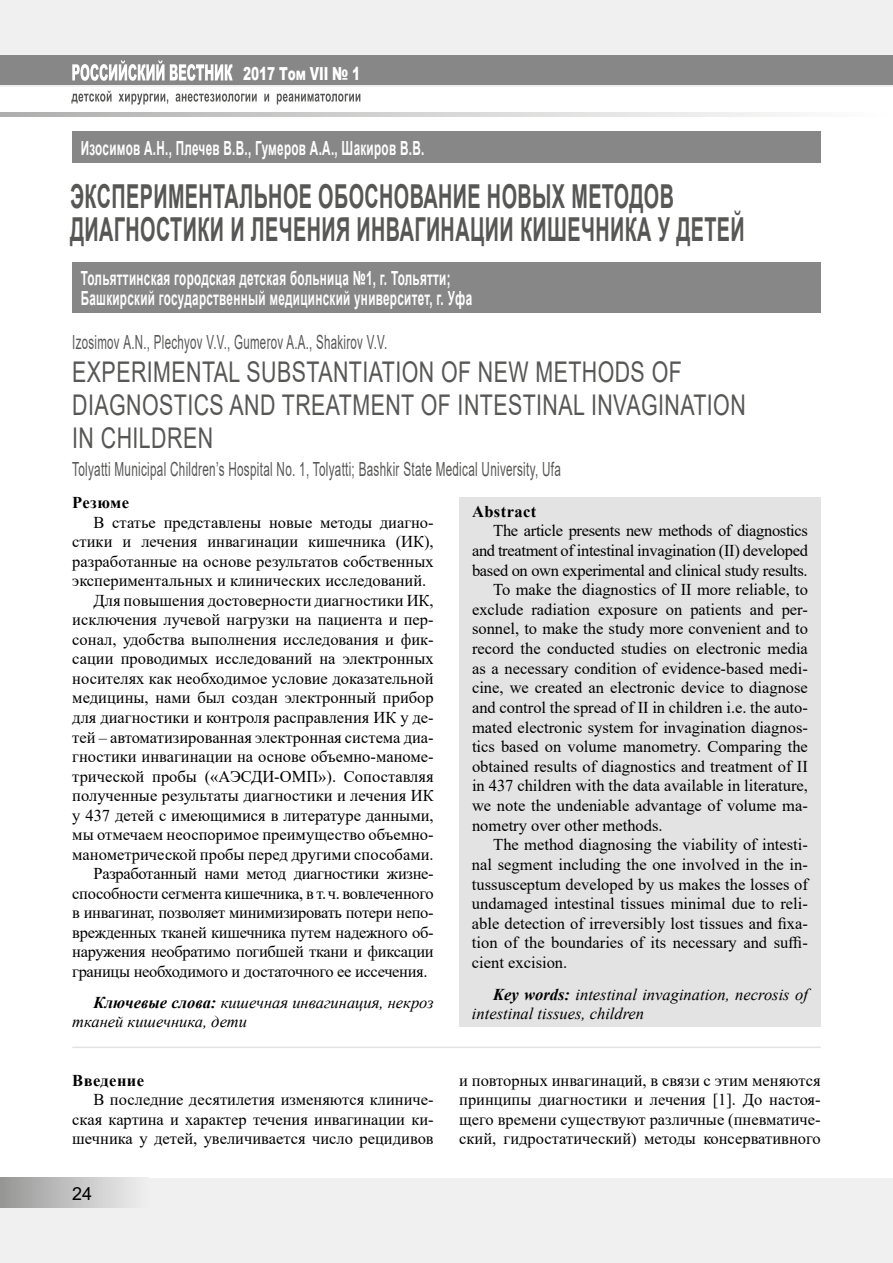
<style>
.page{position:relative;width:893px;height:1263px;background:#fff}
.page>*{position:absolute;margin:0;border:0;box-sizing:border-box;transform-origin:0 0}
.t1{font:700 33px/33px "Arial";letter-spacing:.02em;color:#575756;scale:.6 1}
.t2{font:28.5px/33px "Arial";letter-spacing:.02em;color:#575756;scale:.75 1}
.t3{font:700 19.5px/19.5px "Arial";letter-spacing:.025em;color:#fff;scale:.6 1}
.t4{font:19.5px "Arial";letter-spacing:.025em;color:#575756;scale:.6 1}
.t5{font:19.5px "Arial";letter-spacing:.025em;color:#575756;scale:.59 1}
.t6{font:900 18px "Arial";letter-spacing:-.005em;color:#fff;scale:.67 1}
.t7{font:18px "Arial";color:#000}
.t8{font:16.5px/19.5px "Times New Roman";color:#000;text-align:justify}
.t9{font:16.5px "Times New Roman";letter-spacing:-.02em;color:#000}
.t10{font:italic 16.5px/18.9px "Times New Roman";color:#000}
.t11{font:700 16.5px "Times New Roman";letter-spacing:.025em;color:#000}
.s1{font-weight:700}
</style>
<div class="page">
<div style="left:0;top:0;width:893px;height:87px;background:#f0f0f0"></div>
<div style="left:0;top:1178px;width:893px;height:85px;background:#f0f0f0"></div>
<div style="left:0;top:55px;width:893px;height:30px;background:#878787"></div>
<div style="left:0;top:1178px;width:149px;height:30px;background:linear-gradient(to right,#979696,#f1f1f1)"></div>
<svg style="left:0;top:113px;width:775px;height:4px;background:#d1d1d1"></svg>
<svg style="left:71px;top:91px;width:289px;height:14px"></svg>
<svg style="left:72px;top:60px;width:161px;height:21px"></svg>
<div style="left:459px;top:497px;width:362px;height:530px;background:#e3e3e3"></div>
<div style="left:72px;top:263px;width:748px;height:50px;background:#878787"></div>
<div style="left:72px;top:132px;width:748px;height:31px;background:#878787"></div>
<hr style="left:72px;top:1046px;width:749px;height:2px;background:#e3e3e3">
<p class="t6" style="left:243px;top:61px;width:176px">2017 Том VII № 1</p>
<p class="t3" style="left:81px;top:138px;width:574px">Изосимов А.Н., Плечев В.В., Гумеров А.А., Шакиров В.В.</p>
<p class="t1" style="left:70px;top:181px;width:1126px">ЭКСПЕРИМЕНТАЛЬНОЕ ОБОСНОВАНИЕ НОВЫХ МЕТОДОВ<br>ДИАГНОСТИКИ И ЛЕЧЕНИЯ ИНВАГИНАЦИИ КИШЕЧНИКА У ДЕТЕЙ</p>
<p class="t3" style="left:81px;top:269px;width:654px">Тольяттинская городская детская больница №1, г. Тольятти;<br>Башкирский государственный медицинский университет, г. Уфа</p>
<p class="t5" style="left:72px;top:328px;width:535px">Izosimov А.N., Plechyov V.V., Gumerov A.A., Shakirov V.V.</p>
<p class="t2" style="left:72px;top:355px;width:899px">EXPERIMENTAL SUBSTANTIATION OF NEW METHODS OF<br>DIAGNOSTICS AND TREATMENT OF INTESTINAL INVAGINATION<br>IN CHILDREN</p>
<p class="t4" style="left:72px;top:455px;width:816px">Tolyatti Municipal Children’s Hospital No. 1, Tolyatti; Bashkir State Medical University, Ufa</p>
<p class="t11" style="left:72px;top:491px;width:58px">Резюме</p>
<p class="t8" style="left:94px;top:512px;width:342px">В статье представлены новые методы диагно-</p>
<p class="t8" style="left:72px;top:531px;width:363px">стики и лечения инвагинации кишечника (ИК),</p>
<p class="t8" style="left:72px;top:551px;width:363px">разработанные на основе результатов собственных</p>
<p class="t8" style="left:72px;top:570px;width:356px">экспериментальных и клинических исследований.</p>
<p class="t8" style="left:94px;top:590px;width:342px">Для повышения достоверности диагностики ИК,</p>
<p class="t8" style="left:72px;top:610px;width:363px">исключения лучевой нагрузки на пациента и пер-</p>
<p class="t8" style="left:72px;top:629px;width:363px">сонал, удобства выполнения исследования и фик-</p>
<p class="t8" style="left:72px;top:649px;width:363px">сации проводимых исследований на электронных</p>
<p class="t8" style="left:72px;top:668px;width:363px">носителях как необходимое условие доказательной</p>
<p class="t8" style="left:72px;top:688px;width:363px">медицины, нами был создан электронный прибор</p>
<p class="t8" style="left:72px;top:707px;width:363px">для диагностики и контроля расправления ИК у де-</p>
<p class="t8" style="left:72px;top:727px;width:363px">тей – автоматизированная электронная система диа-</p>
<p class="t8" style="left:72px;top:746px;width:363px">гностики инвагинации на основе объемно-маноме-</p>
<p class="t8" style="left:72px;top:766px;width:363px">трической пробы («АЭСДИ-ОМП»). Сопоставляя</p>
<p class="t8" style="left:72px;top:785px;width:363px">полученные результаты диагностики и лечения ИК</p>
<p class="t8" style="left:72px;top:805px;width:363px">у 437 детей с имеющимися в литературе данными,</p>
<p class="t8" style="left:72px;top:824px;width:363px">мы отмечаем неоспоримое преимущество объемно-</p>
<p class="t8" style="left:72px;top:844px;width:363px">манометрической пробы перед другими способами.</p>
<p class="t9" style="left:94px;top:862px;width:342px">Разработанный нами метод диагностики жизне-</p>
<p class="t9" style="left:72px;top:881px;width:363px">способности сегмента кишечника, в т.ч. вовлеченного</p>
<p class="t9" style="left:72px;top:901px;width:363px">в инвагинат, позволяет минимизировать потери непо-</p>
<p class="t9" style="left:72px;top:920px;width:363px">врежденных тканей кишечника путем надежного об-</p>
<p class="t9" style="left:72px;top:940px;width:363px">наружения необратимо погибшей ткани и фиксации</p>
<p class="t9" style="left:72px;top:960px;width:357px">границы необходимого и достаточного ее иссечения.</p>
<p class="t10" style="left:72px;top:993px;width:363px;text-indent:21px"><span class="s1">Ключевые слова:</span> кишечная инвагинация, некроз тканей кишечника, дети</p>
<p class="t11" style="left:72px;top:1068px;width:73px">Введение</p>
<p class="t8" style="left:94px;top:1089px;width:342px">В последние десятилетия изменяются клиниче-</p>
<p class="t8" style="left:72px;top:1109px;width:363px">ская картина и характер течения инвагинации ки-</p>
<p class="t8" style="left:72px;top:1128px;width:363px">шечника у детей, увеличивается число рецидивов</p>
<p class="t7" style="left:72px;top:1181px;width:22px">24</p>
<p class="t11" style="left:472px;top:499px;width:66px">Abstract</p>
<p class="t9" style="left:493px;top:519px;width:316px">The article presents new methods of diagnostics</p>
<p class="t9" style="left:472px;top:539px;width:337px">and treatment of intestinal invagination (II) developed</p>
<p class="t9" style="left:472px;top:558px;width:337px">based on own experimental and clinical study results.</p>
<p class="t8" style="left:493px;top:579px;width:316px">To make the diagnostics of II more reliable, to</p>
<p class="t8" style="left:472px;top:599px;width:337px">exclude radiation exposure on patients and per-</p>
<p class="t8" style="left:472px;top:619px;width:337px">sonnel, to make the study more convenient and to</p>
<p class="t8" style="left:472px;top:638px;width:337px">record the conducted studies on electronic media</p>
<p class="t8" style="left:472px;top:658px;width:337px">as a necessary condition of evidence-based medi-</p>
<p class="t8" style="left:472px;top:677px;width:337px">cine, we created an electronic device to diagnose</p>
<p class="t8" style="left:472px;top:697px;width:337px">and control the spread of II in children i.e. the auto-</p>
<p class="t8" style="left:472px;top:717px;width:337px">mated electronic system for invagination diagnos-</p>
<p class="t8" style="left:472px;top:736px;width:337px">tics based on volume manometry. Comparing the</p>
<p class="t8" style="left:472px;top:756px;width:337px">obtained results of diagnostics and treatment of II</p>
<p class="t8" style="left:472px;top:776px;width:337px">in 437 children with the data available in literature,</p>
<p class="t8" style="left:472px;top:795px;width:337px">we note the undeniable advantage of volume ma-</p>
<p class="t8" style="left:472px;top:815px;width:192px">nometry over other methods.</p>
<p class="t8" style="left:493px;top:834px;width:316px">The method diagnosing the viability of intesti-</p>
<p class="t8" style="left:472px;top:854px;width:337px">nal segment including the one involved in the in-</p>
<p class="t8" style="left:472px;top:874px;width:337px">tussusceptum developed by us makes the losses of</p>
<p class="t8" style="left:472px;top:893px;width:337px">undamaged intestinal tissues minimal due to reli-</p>
<p class="t8" style="left:472px;top:913px;width:337px">able detection of irreversibly lost tissues and fixa-</p>
<p class="t8" style="left:472px;top:932px;width:337px">tion of the boundaries of its necessary and suffi-</p>
<p class="t8" style="left:472px;top:952px;width:97px">cient excision.</p>
<p class="t10" style="left:472px;top:984px;width:337px;text-indent:21px"><span class="s1">Key words:</span> intestinal invagination, necrosis of intestinal tissues, children</p>
<p class="t8" style="left:459px;top:1070px;width:363px">и повторных инвагинаций, в связи с этим меняются принципы диагностики и лечения [1]. До настоя&shy;щего времени существуют различные (пневматиче&shy;ский, гидростатический) методы консервативного</p>
</div>
